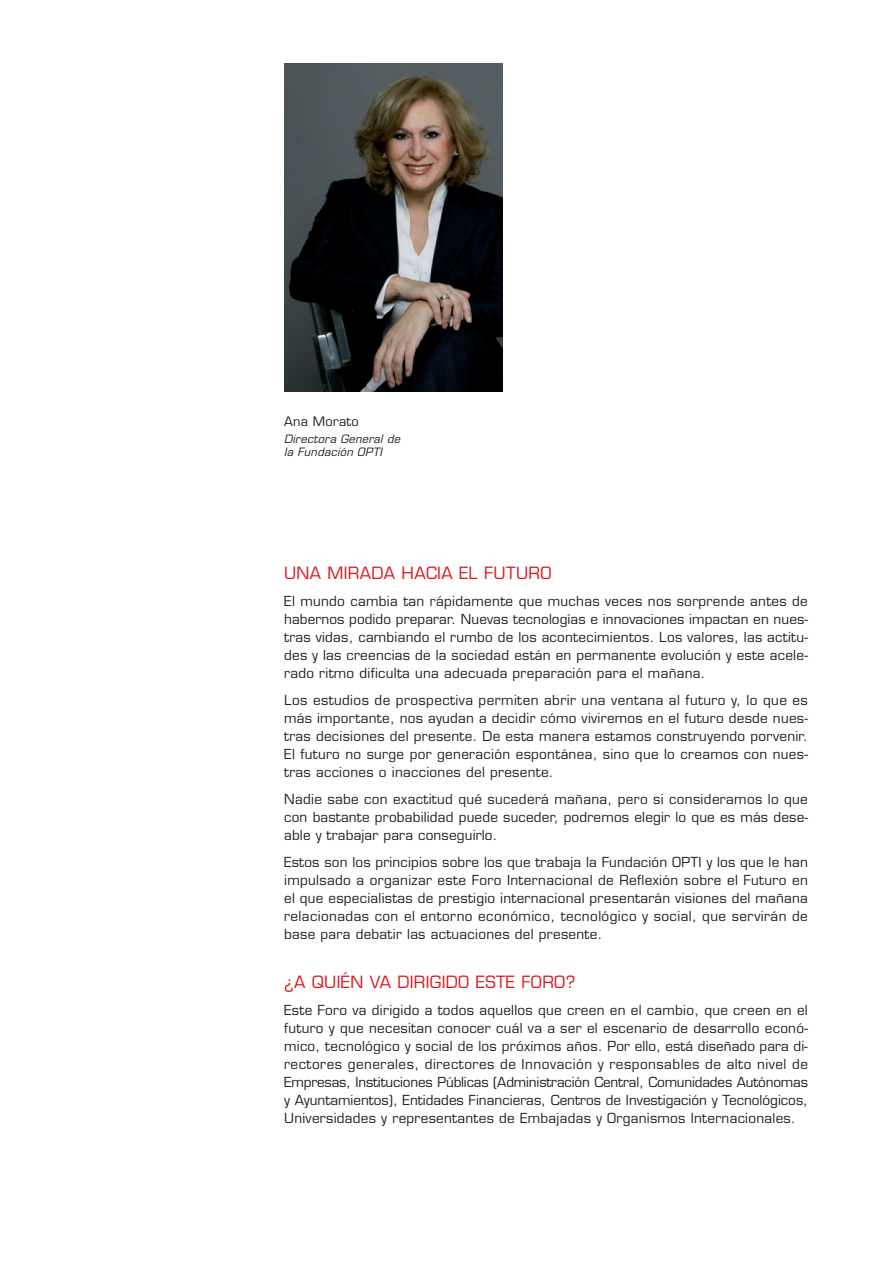
<style>
.page{position:relative;width:893px;height:1263px;background:#fff}
.page>*{position:absolute;margin:0;border:0;box-sizing:border-box;transform-origin:0 0}
.t1{font:16.5px "Eurostile";letter-spacing:.02em;color:#d7171f}
.t2{font:13.5px/18px "Eurostile";letter-spacing:.02em;color:#231f20;text-align:justify}
.t3{font:12.75px "Eurostile";letter-spacing:.02em;color:#231f20}
.t4{font:italic 11.25px/13.5px "Eurostile";letter-spacing:.02em;color:#231f20}
</style>
<div class="page">
<img style="left:284px;top:64px;width:218px;height:327px">
<p class="t3" style="left:284px;top:417px;width:76px">Ana Morato</p>
<p class="t4" style="left:284px;top:433px;width:117px">Directora General de la Fundación OPTI</p>
<p class="t1" style="left:284px;top:567px;width:269px">UNA MIRADA HACIA EL FUTURO</p>
<p class="t2" style="left:284px;top:593px;width:525px">El mundo cambia tan rápidamente que muchas veces nos sorprende antes de habernos podido preparar. Nuevas tecnologías e innovaciones impactan en nues&shy;tras vidas, cambiando el rumbo de los acontecimientos. Los valores, las actitu&shy;des y las creencias de la sociedad están en permanente evolución y este acele&shy;rado ritmo dificulta una adecuada preparación para el mañana.</p>
<p class="t2" style="left:284px;top:692px;width:525px">Los estudios de prospectiva permiten abrir una ventana al futuro y, lo que es más importante, nos ayudan a decidir cómo viviremos en el futuro desde nues&shy;tras decisiones del presente. De esta manera estamos construyendo porvenir.<br>El futuro no surge por generación espontánea, sino que lo creamos con nues&shy;tras acciones o inacciones del presente.</p>
<p class="t2" style="left:284px;top:791px;width:525px">Nadie sabe con exactitud qué sucederá mañana, pero si consideramos lo que con bastante probabilidad puede suceder, podremos elegir lo que es más dese&shy;able y trabajar para conseguirlo.</p>
<p class="t2" style="left:284px;top:854px;width:525px">Estos son los principios sobre los que trabaja la Fundación OPTI y los que le han impulsado a organizar este Foro Internacional de Reflexión sobre el Futuro en el que especialistas de prestigio internacional presentarán visiones del mañana relacionadas con el entorno económico, tecnológico y social, que servirán de base para debatir las actuaciones del presente.</p>
<p class="t1" style="left:284px;top:976px;width:293px">¿A QUIÉN VA DIRIGIDO ESTE FORO?</p>
<p class="t2" style="left:284px;top:1002px;width:525px">Este Foro va dirigido a todos aquellos que creen en el cambio, que creen en el futuro y que necesitan conocer cuál va a ser el escenario de desarrollo econó&shy;mico, tecnológico y social de los próximos años. Por ello, está diseñado para di&shy;rectores generales, directores de Innovación y responsables de alto nivel de Empresas, Instituciones Públicas (Administración Central, Comunidades Autónomas y Ayuntamientos), Entidades Financieras, Centros de Investigación y Tecnológicos, Universidades y representantes de Embajadas y Organismos Internacionales.</p>
</div>
